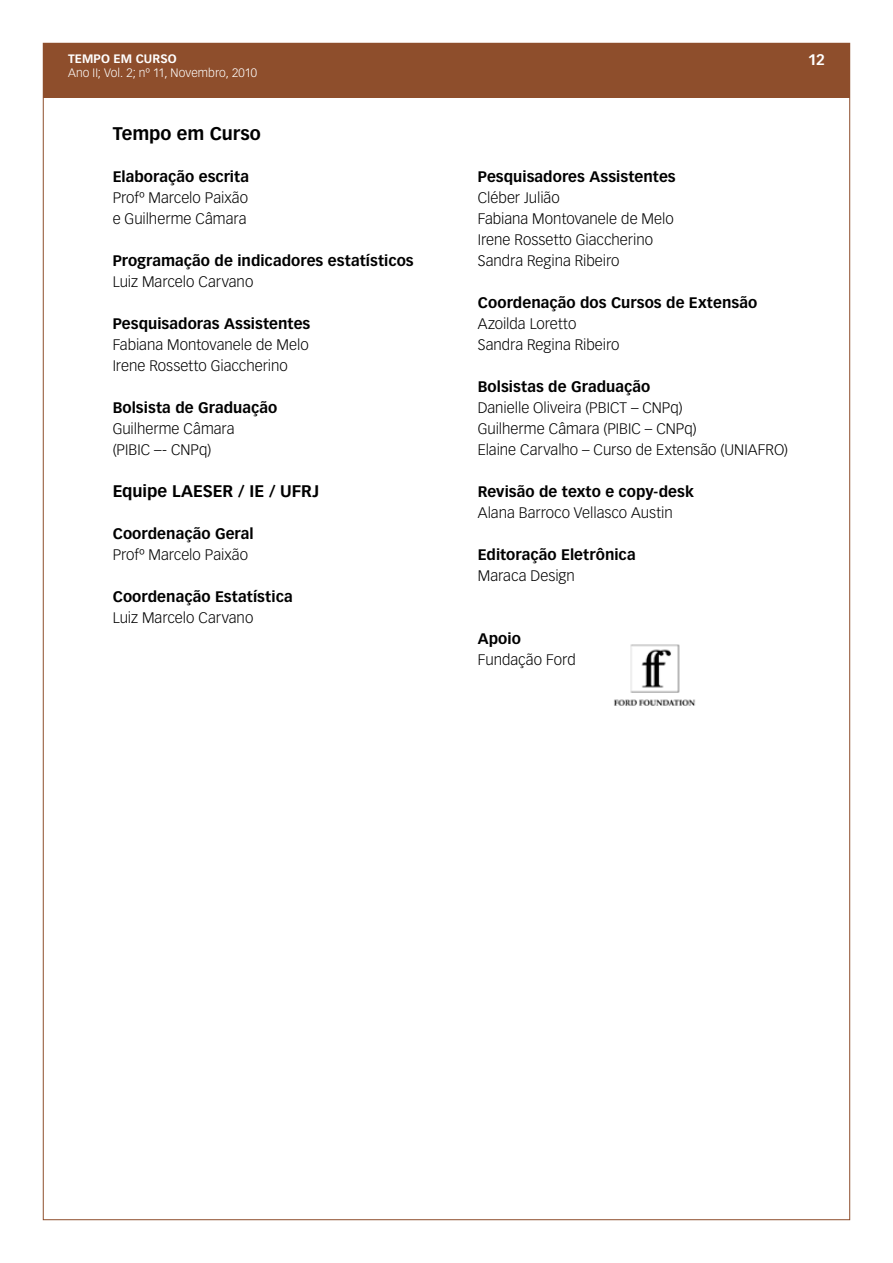
<style>
.page{position:relative;width:893px;height:1263px;background:#fff}
.page>*{position:absolute;margin:0;border:0;box-sizing:border-box;transform-origin:0 0}
.t1{font:700 18px "Vectora LT Std";letter-spacing:-.005em;color:#000}
.t2{font:700 16.5px "Vectora LT Std";letter-spacing:-.005em;color:#000}
.t3{font:300 15px/21px "Vectora LT Std";color:#000}
.t4{font:700 15px "Vectora LT Std";letter-spacing:.005em;color:#000}
.t5{font:700 15px "Vectora LT Std";color:#fff}
.t6{font:300 12px "Vectora LT Std";letter-spacing:.01em;color:#fff}
.t7{font:700 12px "Vectora LT Std";letter-spacing:.01em;color:#fff}
</style>
<div class="page">
<div style="left:43px;top:43px;width:806px;height:55px;background:#8e4e2c"></div>
<img style="left:614px;top:644px;width:82px;height:62px">
<p class="t7" style="left:68px;top:51px;width:110px">TEMPO EM CURSO</p>
<p class="t5" style="left:808px;top:51px;width:19px">12</p>
<p class="t6" style="left:68px;top:66px;width:191px">Ano II; Vol. 2; nº 11, Novembro, 2010</p>
<p class="t1" style="left:113px;top:122px;width:149px">Tempo em Curso</p>
<p class="t4" style="left:113px;top:167px;width:138px">Elaboração escrita</p>
<p class="t3" style="left:113px;top:187px;width:137px">Profº Marcelo Paixão e Guilherme Câmara</p>
<p class="t4" style="left:113px;top:251px;width:303px">Programação de indicadores estatísticos</p>
<p class="t3" style="left:113px;top:271px;width:142px">Luiz Marcelo Carvano</p>
<p class="t4" style="left:113px;top:314px;width:199px">Pesquisadoras Assistentes</p>
<p class="t3" style="left:113px;top:334px;width:198px">Fabiana Montovanele de Melo<br>Irene Rossetto Giaccherino</p>
<p class="t4" style="left:113px;top:398px;width:166px">Bolsista de Graduação</p>
<p class="t3" style="left:113px;top:418px;width:123px">Guilherme Câmara (PIBIC –- CNPq)</p>
<p class="t2" style="left:113px;top:481px;width:208px">Equipe LAESER / IE / UFRJ</p>
<p class="t4" style="left:113px;top:524px;width:143px">Coordenação Geral</p>
<p class="t3" style="left:113px;top:544px;width:137px">Profº Marcelo Paixão</p>
<p class="t4" style="left:113px;top:587px;width:182px">Coordenação Estatística</p>
<p class="t3" style="left:113px;top:607px;width:142px">Luiz Marcelo Carvano</p>
<p class="t4" style="left:478px;top:167px;width:199px">Pesquisadores Assistentes</p>
<p class="t3" style="left:478px;top:187px;width:198px">Cléber Julião<br>Fabiana Montovanele de Melo<br>Irene Rossetto Giaccherino<br>Sandra Regina Ribeiro</p>
<p class="t4" style="left:478px;top:293px;width:281px">Coordenação dos Cursos de Extensão</p>
<p class="t3" style="left:478px;top:313px;width:143px">Azoilda Loretto<br>Sandra Regina Ribeiro</p>
<p class="t4" style="left:478px;top:377px;width:174px">Bolsistas de Graduação</p>
<p class="t3" style="left:478px;top:397px;width:312px">Danielle Oliveira (PBICT – CNPq)<br>Guilherme Câmara (PIBIC – CNPq)<br>Elaine Carvalho – Curso de Extensão (UNIAFRO)</p>
<p class="t4" style="left:478px;top:482px;width:218px">Revisão de texto e copy-desk</p>
<p class="t3" style="left:478px;top:502px;width:196px">Alana Barroco Vellasco Austin</p>
<p class="t4" style="left:478px;top:545px;width:159px">Editoração Eletrônica</p>
<p class="t3" style="left:478px;top:565px;width:99px">Maraca Design</p>
<p class="t4" style="left:478px;top:629px;width:45px">Apoio</p>
<p class="t3" style="left:478px;top:649px;width:99px">Fundação Ford</p>
</div>
